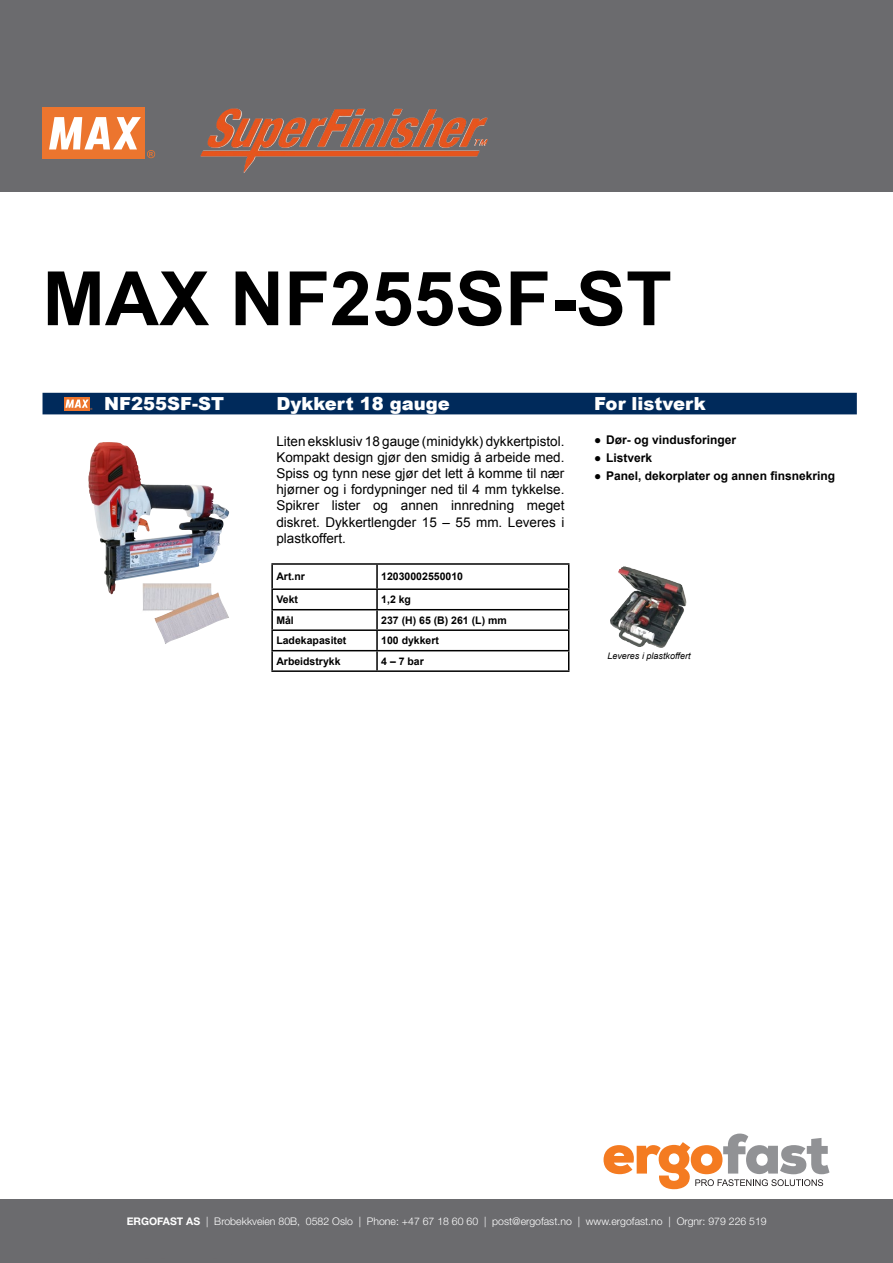
<style>
.page{position:relative;width:893px;height:1263px;background:#fff}
.page>*{position:absolute;margin:0;border:0;box-sizing:border-box;transform-origin:0 0}
.t1{font:700 75px "Arial";color:#000}
.t2{font:900 18px "Arial";color:#fff}
.t3{font:13.5px/16.2px "Arial";color:#000;text-align:justify}
.t4{font:700 12px "Arial";color:#000}
.t5{font:300 10.5px "Helvetica Neue";color:#fff}
.t6{font:700 10.5px "Arial";color:#000}
.t7{font:italic 9px "Arial";color:#000}
.s1{font-weight:700}
</style>
<div class="page">
<svg style="left:604px;top:1133px;width:225px;height:56px"></svg>
<div style="left:0;top:1px;width:893px;height:191px;background:#6b6b6e"></div>
<div style="left:0;top:1200px;width:893px;height:63px;background:#6b6b6e"></div>
<div style="left:43px;top:107px;width:102px;height:52px;background:#ec752e"></div>
<svg style="left:147px;top:150px;width:8px;height:8px"></svg>
<svg style="left:49px;top:117px;width:92px;height:32px"></svg>
<img style="left:216px;top:108px;width:18px;height:24px">
<hr style="left:271px;top:563px;width:106px;height:2px;background:#000">
<hr style="left:271px;top:565px;width:2px;height:23px;background:#000">
<hr style="left:377px;top:563px;width:192px;height:2px;background:#000">
<hr style="left:376px;top:565px;width:2px;height:23px;background:#000">
<hr style="left:271px;top:588px;width:106px;height:2px;background:#000">
<hr style="left:377px;top:588px;width:192px;height:2px;background:#000">
<hr style="left:271px;top:609px;width:106px;height:1px;background:#000">
<hr style="left:377px;top:609px;width:192px;height:1px;background:#000">
<hr style="left:271px;top:629px;width:106px;height:2px;background:#000">
<hr style="left:377px;top:629px;width:192px;height:2px;background:#000">
<hr style="left:271px;top:650px;width:106px;height:1px;background:#000">
<svg style="left:271px;top:590px;width:2px;height:80px"></svg>
<hr style="left:377px;top:650px;width:192px;height:1px;background:#000">
<svg style="left:376px;top:590px;width:2px;height:80px"></svg>
<svg style="left:568px;top:565px;width:1px;height:105px"></svg>
<hr style="left:271px;top:670px;width:106px;height:2px;background:#000">
<hr style="left:377px;top:670px;width:192px;height:2px;background:#000">
<div style="left:43px;top:393px;width:814px;height:21px;background:#002a5b"></div>
<img style="left:88px;top:442px;width:141px;height:153px">
<img style="left:610px;top:566px;width:77px;height:82px">
<img style="left:140px;top:583px;width:89px;height:61px">
<p class="t1" style="left:43px;top:249px;width:631px">MAX NF255SF-ST</p>
<p class="t2" style="left:104px;top:391px;width:122px">NF255SF-ST</p>
<p class="t2" style="left:276px;top:390px;width:175px">Dykkert 18 gauge</p>
<p class="t2" style="left:594px;top:390px;width:113px">For listverk</p>
<p class="t3" style="left:276px;top:433px;width:290px">Liten eksklusiv 18 gauge (minidykk) dykkertpistol.<br>Kompakt design gjør den smidig å arbeide med.<br>Spiss og tynn nese gjør det lett å komme til nær hjørner og i fordypninger ned til 4 mm tykkelse.<br>Spikrer lister og annen innredning meget diskret. Dykkertlengder 15 – 55 mm. Leveres i plastkoffert.</p>
<p class="t4" style="left:594px;top:432px;width:144px">● Dør- og vindusforinger</p>
<p class="t4" style="left:594px;top:450px;width:60px">● Listverk</p>
<p class="t4" style="left:594px;top:468px;width:242px">● Panel, dekorplater og annen finsnekring</p>
<p class="t6" style="left:276px;top:570px;width:30px">Art.nr</p>
<p class="t6" style="left:381px;top:570px;width:83px">12030002550010</p>
<p class="t6" style="left:276px;top:593px;width:23px">Vekt</p>
<p class="t6" style="left:381px;top:593px;width:31px">1,2 kg</p>
<p class="t6" style="left:276px;top:613px;width:19px">Mål</p>
<p class="t6" style="left:381px;top:613px;width:127px">237 (H) 65 (B) 261 (L) mm</p>
<p class="t6" style="left:276px;top:633px;width:72px">Ladekapasitet</p>
<p class="t6" style="left:381px;top:633px;width:59px">100 dykkert</p>
<p class="t6" style="left:276px;top:654px;width:66px">Arbeidstrykk</p>
<p class="t6" style="left:381px;top:654px;width:44px">4 – 7 bar</p>
<p class="t7" style="left:607px;top:649px;width:85px">Leveres i plastkoffert</p>
<p class="t5" style="left:127px;top:1212px;width:641px"><span class="s1">ERGOFAST AS</span> | Brobekkveien 80B, 0582 Oslo | Phone: +47 67 18 60 60 | post@ergofast.no | www.ergofast.no | Orgnr: 979 226 519</p>
</div>
